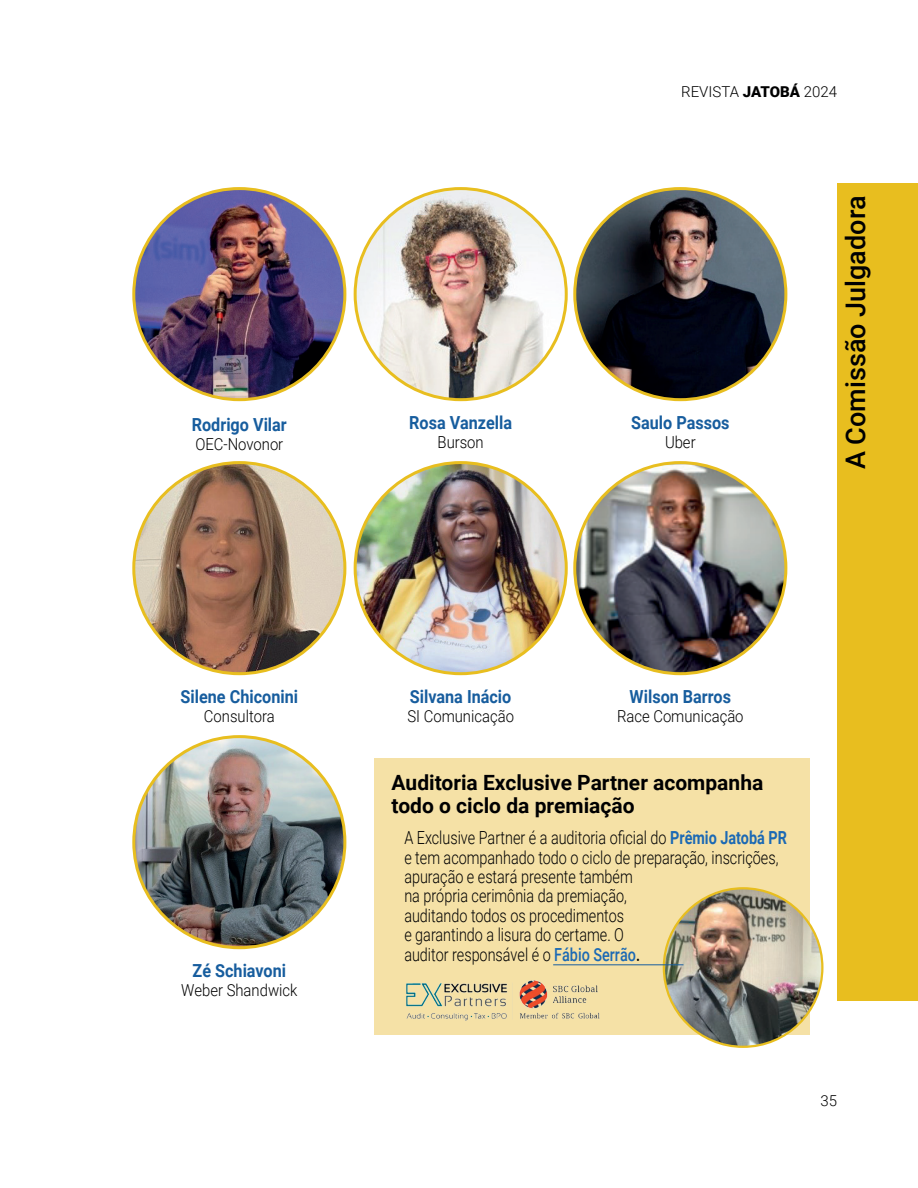
<style>
.page{position:relative;width:918px;height:1188px;background:#fff}
.page>*{position:absolute;margin:0;border:0;box-sizing:border-box;transform-origin:0 0}
.t1{font:500 27px "Roboto";color:#000001}
.t2{font:700 21px/22.6px "Roboto";color:#000001}
.t3{font:300 18px/19.4px "Roboto";color:#000001;scale:.8 1}
.t4{font:700 18px "Roboto";color:#175d9e;scale:.9 1}
.t5{font:300 16.5px "Roboto";color:#000001;scale:.9 1}
.t6{font:300 15px "Roboto";color:#000001}
.s1{font-weight:900}
.s2{font-weight:700;color:#1b69b4}
.s3{font-weight:500;color:#1b69b4}
.s4{font-weight:500}
</style>
<div class="page">
<div style="left:837px;top:183px;width:81px;height:818px;background:#e8be1f"></div>
<div style="left:374px;top:758px;width:436px;height:277px;background:#f5e1a6"></div>
<img style="left:134px;top:189px;width:211px;height:211px;border-radius:106px">
<img style="left:355px;top:189px;width:211px;height:211px;border-radius:106px">
<img style="left:575px;top:189px;width:211px;height:211px;border-radius:106px">
<img style="left:134px;top:463px;width:211px;height:211px;border-radius:106px">
<img style="left:355px;top:463px;width:211px;height:211px;border-radius:106px">
<img style="left:575px;top:463px;width:211px;height:211px;border-radius:106px">
<img style="left:134px;top:737px;width:211px;height:211px;border-radius:106px">
<img style="left:406px;top:981px;width:194px;height:40px">
<img style="left:664px;top:888px;width:158px;height:159px;border-radius:79px">
<hr style="left:553px;top:964px;width:131px;height:1px;background:#175d9e">
<p class="t4" style="left:192px;top:412px;width:107px">Rodrigo Vilar</p>
<p class="t5" style="left:195px;top:433px;width:99px">OEC-Novonor</p>
<p class="t4" style="left:181px;top:684px;width:132px">Silene Chiconini</p>
<p class="t5" style="left:204px;top:705px;width:80px">Consultora</p>
<p class="t4" style="left:193px;top:958px;width:105px">Zé Schiavoni</p>
<p class="t5" style="left:181px;top:979px;width:131px">Weber Shandwick</p>
<p class="t4" style="left:409px;top:410px;width:116px">Rosa Vanzella</p>
<p class="t5" style="left:438px;top:431px;width:53px">Burson</p>
<p class="t6" style="left:681px;top:81px;width:157px">REVISTA <span class="s1">JATOBÁ</span> 2024</p>
<p class="t4" style="left:631px;top:410px;width:111px">Saulo Passos</p>
<p class="t5" style="left:665px;top:431px;width:36px">Uber</p>
<h1 class="t1" style="left:837px;top:469px;width:275px;rotate:-90deg">A Comissão Julgadora</h1>
<p class="t4" style="left:410px;top:684px;width:114px">Silvana Inácio</p>
<p class="t5" style="left:407px;top:705px;width:120px">SI Comunicação</p>
<p class="t4" style="left:630px;top:684px;width:114px">Wilson Barros</p>
<p class="t5" style="left:617px;top:705px;width:142px">Race Comunicação</p>
<p class="t2" style="left:392px;top:771px;width:373px">Auditoria Exclusive Partner acompanha todo o ciclo da premiação</p>
<p class="t3" style="left:404px;top:827px;width:480px">A Exclusive Partner é a auditoria oficial do <span class="s2">Prêmio Jatobá PR </span>e tem acompanhado todo o ciclo de preparação, inscrições, apuração e estará presente também<br>na própria cerimônia da premiação,<br>auditando todos os procedimentos<br>e garantindo a lisura do certame. O<br>auditor responsável é o <span class="s3">Fábio Serrão</span><span class="s4">.</span></p>
<p class="t6" style="left:820px;top:1090px;width:18px">35</p>
</div>
